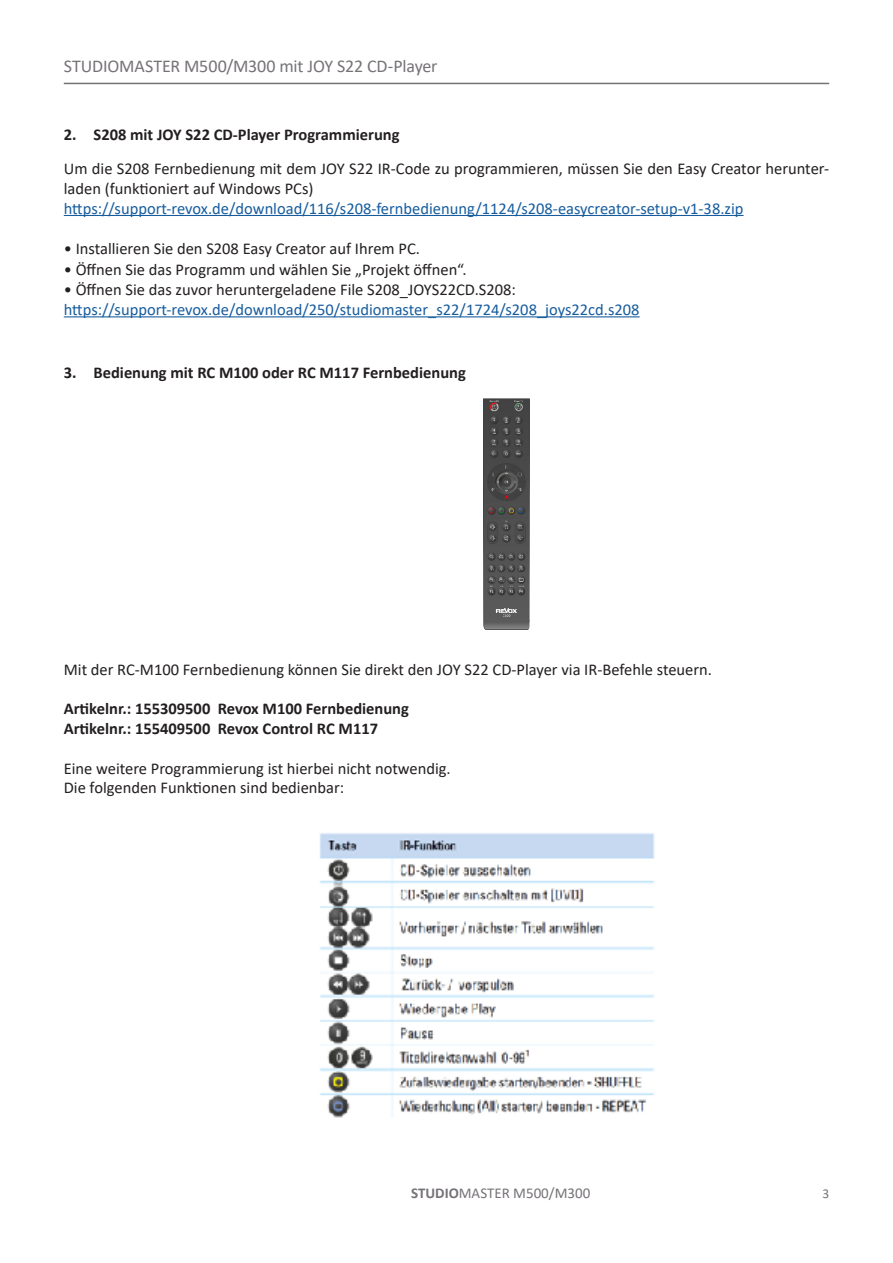
<style>
.page{position:relative;width:893px;height:1263px;background:#fff}
.page>*{position:absolute;margin:0;border:0;box-sizing:border-box;transform-origin:0 0}
.UE_rot{font:18px "Calibri";letter-spacing:-.01em;color:#767277}
.Wand_Decke{font:16.5px/19.8px "Calibri";color:#231f20}
.Wand_Decke-2{font:16.5px "Calibri";color:#175d9e}
.Wand_Decke-3{font:700 16.5px "Calibri";color:#231f20}
.t1{font:15px "Calibri";color:#767277}
.t2{font:13.5px "Calibri";color:#767277}
.s1{font-weight:700}
</style>
<div class="page">
<hr style="left:64px;top:83px;width:765px;height:1px;background:#767277">
<hr style="left:64px;top:215px;width:680px;height:1px;background:#175d9e">
<hr style="left:64px;top:316px;width:576px;height:1px;background:#175d9e">
<img style="left:483px;top:399px;width:46px;height:230px">
<img style="left:320px;top:833px;width:335px;height:285px">
<p class="UE_rot" style="left:64px;top:54px;width:375px">STUDIOMASTER M500/M300 mit JOY S22 CD-Player</p>
<p class="Wand_Decke-3" style="left:64px;top:123px;width:337px">2. S208 mit JOY S22 CD-Player Programmierung</p>
<p class="Wand_Decke" style="left:64px;top:158px;width:767px">Um die S208 Fernbedienung mit dem JOY S22 IR-Code zu programmieren, müssen Sie den Easy Creator herunter&shy;laden (funktioniert auf Windows PCs)</p>
<p class="Wand_Decke-2" style="left:64px;top:197px;width:681px">https://support-revox.de/download/116/s208-fernbedienung/1124/s208-easycreator-setup-v1-38.zip</p>
<p class="Wand_Decke" style="left:64px;top:239px;width:358px">• Installieren Sie den S208 Easy Creator auf Ihrem PC.</p>
<p class="Wand_Decke" style="left:64px;top:260px;width:404px">• Öffnen Sie das Programm und wählen Sie „Projekt öffnen“.</p>
<p class="Wand_Decke" style="left:64px;top:279px;width:454px">• Öffnen Sie das zuvor heruntergeladene File S208_JOYS22CD.S208:</p>
<p class="Wand_Decke-2" style="left:64px;top:298px;width:577px">https://support-revox.de/download/250/studiomaster_s22/1724/s208_joys22cd.s208</p>
<p class="Wand_Decke-3" style="left:64px;top:360px;width:404px">3. Bedienung mit RC M100 oder RC M117 Fernbedienung</p>
<p class="Wand_Decke" style="left:64px;top:659px;width:650px">Mit der RC-M100 Fernbedienung können Sie direkt den JOY S22 CD-Player via IR-Befehle steuern.</p>
<p class="Wand_Decke-3" style="left:64px;top:697px;width:347px">Artikelnr.: 155309500 Revox M100 Fernbedienung</p>
<p class="Wand_Decke-3" style="left:64px;top:717px;width:316px">Artikelnr.: 155409500 Revox Control RC M117</p>
<p class="Wand_Decke" style="left:64px;top:758px;width:389px">Eine weitere Programmierung ist hierbei nicht notwendig.</p>
<p class="Wand_Decke" style="left:64px;top:778px;width:282px">Die folgenden Funktionen sind bedienbar:</p>
<p class="t1" style="left:411px;top:1182px;width:181px"><span class="s1">STUDIO</span>MASTER M500/M300</p>
<p class="t2" style="left:822px;top:1184px;width:8px">3</p>
</div>
